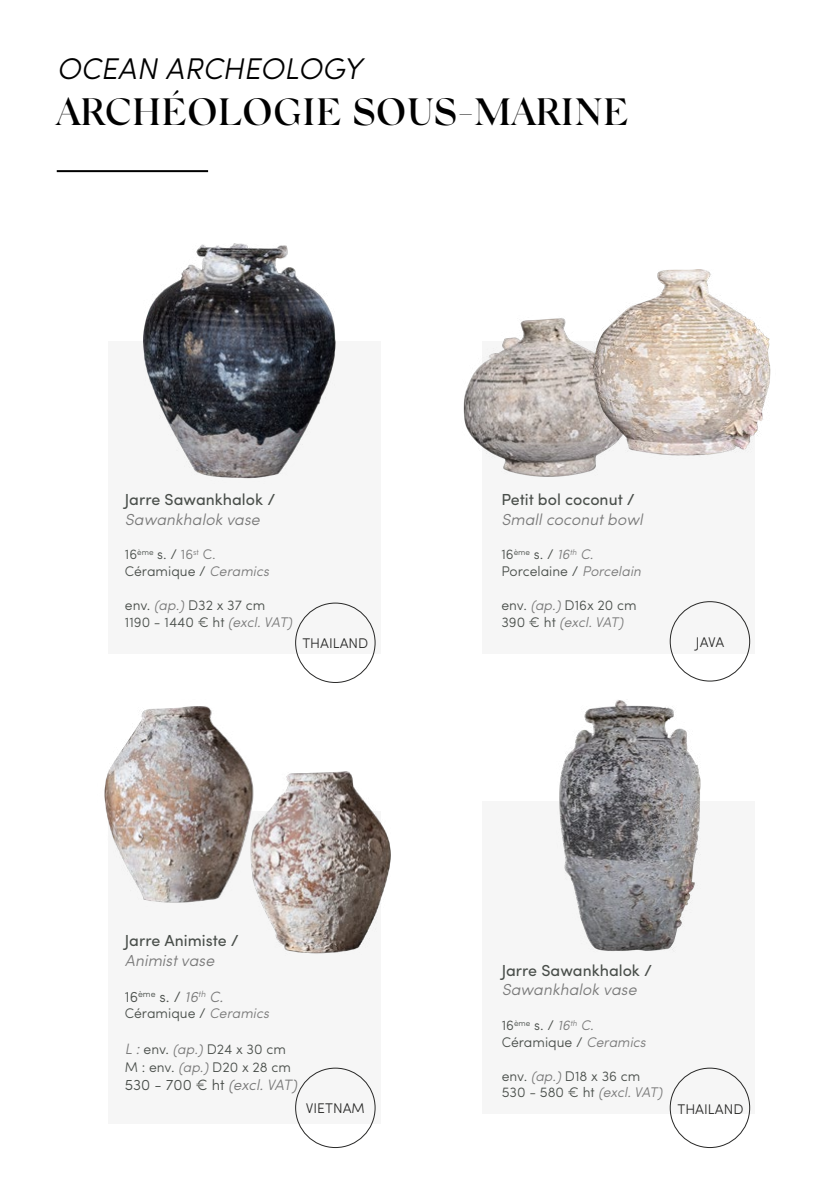
<style>
.page{position:relative;width:840px;height:1191px;background:#fff}
.page>*{position:absolute;margin:0;border:0;box-sizing:border-box;transform-origin:0 0}
.t1{font:500 38px "Silk Serif";color:#000}
.t2{font:italic 300 30px "Sofia Pro";color:#000}
.t3{font:16px "Sofia Pro";color:#494e4a}
.t4{font:italic 300 16px "Sofia Pro";color:#797979}
.t5{font:300 15px "Sofia Pro";color:#494e4a}
.t6{font:300 14px/16.8px "Sofia Pro";color:#494e4a}
.t7{font:300 14px "Sofia Pro";color:#282827}
.s1{color:#797979}
.s2{font-style:italic;color:#797979}
.s3{font-style:italic;font-size:15px;color:#797979}
</style>
<div class="page">
<hr style="left:57px;top:170px;width:151px;height:2px;background:#000">
<div style="left:482px;top:801px;width:272px;height:313px;background:#f6f6f6"></div>
<div style="left:108px;top:341px;width:272px;height:313px;background:#f6f6f6"></div>
<div style="left:108px;top:811px;width:272px;height:312px;background:#f6f6f6"></div>
<div style="left:482px;top:341px;width:272px;height:313px;background:#f6f6f6"></div>
<img style="left:143px;top:243px;width:193px;height:236px">
<img style="left:104px;top:706px;width:286px;height:248px">
<img style="left:559px;top:700px;width:142px;height:251px">
<img style="left:463px;top:318px;width:133px;height:159px">
<img style="left:593px;top:269px;width:178px;height:191px">
<div style="left:669px;top:601px;width:80px;height:80px;border:1px solid #282827;border-radius:50%"></div>
<div style="left:295px;top:1067px;width:80px;height:81px;border:1px solid #282827;border-radius:50%"></div>
<div style="left:669px;top:1067px;width:80px;height:81px;border:1px solid #282827;border-radius:50%"></div>
<div style="left:295px;top:602px;width:80px;height:81px;border:1px solid #282827;border-radius:50%"></div>
<h2 class="t2" style="left:57px;top:47px;width:307px">OCEAN ARCHEOLOGY</h2>
<h1 class="t1" style="left:57px;top:89px;width:573px">ARCHÉOLOGIE SOUS-MARINE</h1>
<p class="t3" style="left:125px;top:488px;width:152px">Jarre Sawankhalok /</p>
<p class="t4" style="left:125px;top:507px;width:136px">Sawankhalok vase</p>
<p class="t6" style="left:125px;top:545px;width:146px">16<sup>ème</sup> s. / <span class="s1">16</span><sup>st</sup> <span class="s1">C.<br></span>Céramique / <span class="s2">Ceramics</span></p>
<p class="t6" style="left:125px;top:595px;width:169px">env. <span class="s2">(ap.)</span> D32 x 37 cm<br>1190 - 1440 € ht <span class="s2">(excl. VAT)</span></p>
<p class="t7" style="left:302px;top:633px;width:67px">THAILAND</p>
<p class="t3" style="left:125px;top:929px;width:116px">Jarre Animiste /</p>
<p class="t4" style="left:125px;top:948px;width:91px">Animist vase</p>
<p class="t5" style="left:125px;top:985px;width:100px">16<sup>ème</sup> s. / <span class="s2">16</span><sup>th</sup> <span class="s2">C.</span></p>
<p class="t6" style="left:125px;top:1004px;width:146px">Céramique / <span class="s2">Ceramics</span></p>
<p class="t6" style="left:125px;top:1039px;width:168px;line-height:18px"><span class="s3">L :</span> env. <span class="s2">(ap.)</span> D24 x 30 cm<br>M : env. <span class="s2">(ap.)</span> D20 x 28 cm</p>
<p class="t5" style="left:125px;top:1074px;width:174px">530 - 700 € ht <span class="s2">(excl. VAT)</span></p>
<p class="t3" style="left:501px;top:488px;width:135px">Petit bol coconut /</p>
<p class="t4" style="left:501px;top:507px;width:143px">Small coconut bowl</p>
<p class="t6" style="left:501px;top:545px;width:141px">16<sup>ème</sup> s. / <span class="s2">16</span><sup>th</sup> <span class="s2">C.<br></span>Porcelaine / <span class="s2">Porcelain</span></p>
<p class="t6" style="left:501px;top:595px;width:137px">env. <span class="s2">(ap.)</span> D16x 20 cm<br>390 € ht <span class="s2">(excl. VAT)</span></p>
<p class="t7" style="left:695px;top:631px;width:30px">JAVA</p>
<p class="t3" style="left:501px;top:958px;width:152px">Jarre Sawankhalok /</p>
<p class="t4" style="left:501px;top:978px;width:136px">Sawankhalok vase</p>
<p class="t6" style="left:501px;top:1016px;width:146px">16<sup>ème</sup> s. / <span class="s2">16</span><sup>th</sup> <span class="s2">C.<br></span>Céramique / <span class="s2">Ceramics</span></p>
<p class="t6" style="left:501px;top:1066px;width:162px">env. <span class="s2">(ap.)</span> D18 x 36 cm<br>530 - 580 € ht <span class="s2">(excl. VAT)</span></p>
<p class="t7" style="left:306px;top:1097px;width:60px">VIETNAM</p>
<p class="t7" style="left:677px;top:1099px;width:67px">THAILAND</p>
</div>
